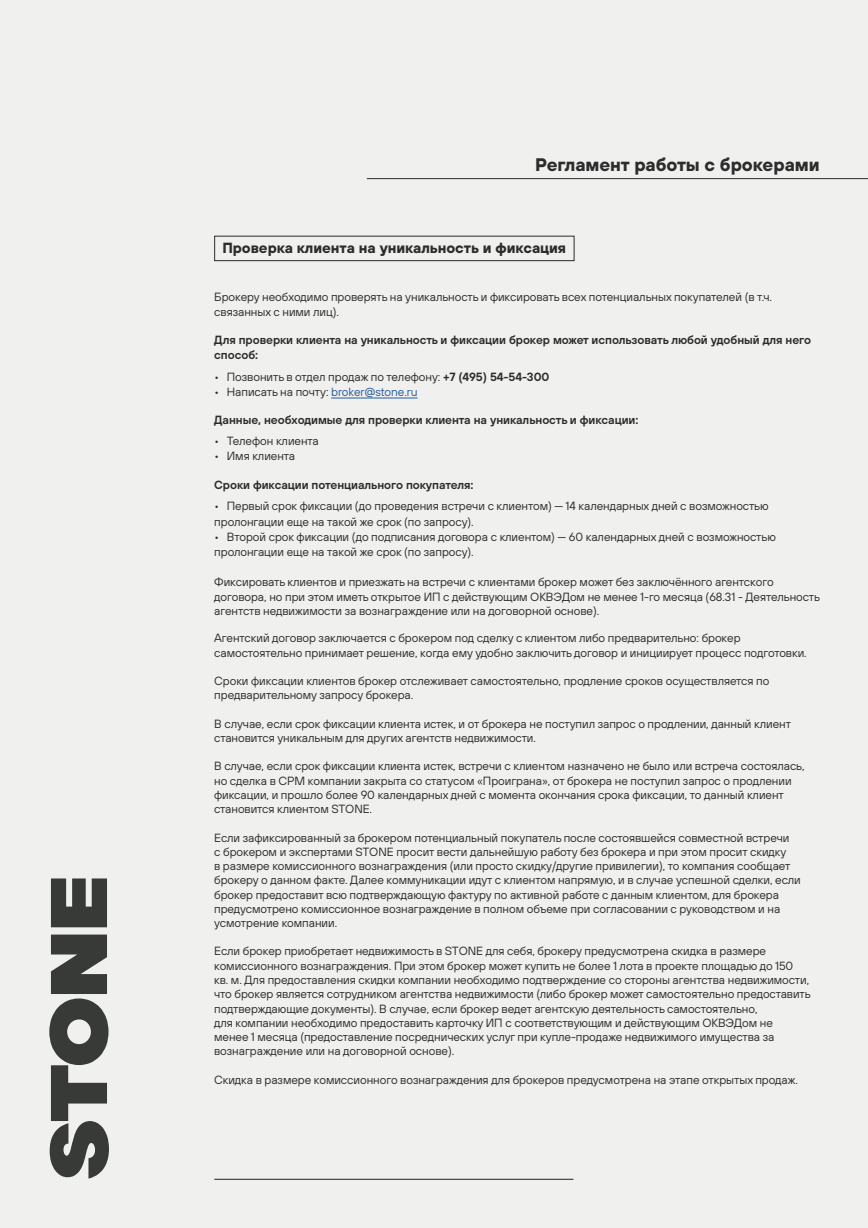
<style>
.page{position:relative;width:868px;height:1228px;background:#f0f0ef}
.page>*{position:absolute;margin:0;border:0;box-sizing:border-box;transform-origin:0 0}
.t1{font:700 18.2px "TT Hoves Pro";letter-spacing:-.005em;color:#2b2c2c}
.t2{font:700 14.7px "TT Hoves Pro";letter-spacing:-.005em;color:#2b2c2c}
.t3{font:11.9px/14.3px "TT Hoves Pro";letter-spacing:-.005em;color:#2b2c2c}
.t4{font:11.9px/15px "TT Hoves Pro Dm Bd";letter-spacing:-.005em;color:#2b2c2c}
.s1{font-family:"TT Hoves Pro Dm Bd"}
.s2{color:#275b9b}
</style>
<div class="page">
<hr style="left:331px;top:398px;width:87px;height:1px;background:#275b9b">
<hr style="left:367px;top:178px;width:501px;height:1px;background:#2b2c2c">
<div style="left:214px;top:236px;width:360px;height:25px;border:1px solid #2b2c2c"></div>
<svg style="left:51px;top:878px;width:56px;height:49px;background:#4f524e"></svg>
<svg style="left:49px;top:934px;width:60px;height:244px"></svg>
<hr style="left:214px;top:1179px;width:359px;height:1px;background:#2b2c2c">
<h1 class="t1" style="left:535px;top:152px;width:286px">Регламент работы с брокерами</h1>
<p class="t2" style="left:222px;top:238px;width:345px">Проверка клиента на уникальность и фиксация</p>
<p class="t3" style="left:214px;top:290px;width:559px">Брокеру необходимо проверять на уникальность и фиксировать всех потенциальных покупателей (в т.ч. связанных с ними лиц).</p>
<p class="t4" style="left:214px;top:332px;width:598px">Для проверки клиента на уникальность и фиксации брокер может использовать любой удобный для него способ:</p>
<p class="t3" style="left:214px;top:369px;width:337px">• Позвонить в отдел продаж по телефону: <span class="s1">+7 (495) 54-54-300</span></p>
<p class="t3" style="left:214px;top:384px;width:205px">• Написать на почту: <span class="s2">broker@stone.ru</span></p>
<p class="t4" style="left:214px;top:411px;width:426px">Данные, необходимые для проверки клиента на уникальность и фиксации:</p>
<p class="t3" style="left:214px;top:433px;width:106px">• Телефон клиента</p>
<p class="t3" style="left:214px;top:448px;width:82px">• Имя клиента</p>
<p class="t4" style="left:214px;top:477px;width:261px">Сроки фиксации потенциального покупателя:</p>
<p class="t3" style="left:214px;top:498px;width:556px;line-height:15px">• Первый срок фиксации (до проведения встречи с клиентом) — 14 календарных дней с возможностью пролонгации еще на такой же срок (по запросу).</p>
<p class="t3" style="left:214px;top:529px;width:563px;line-height:15px">• Второй срок фиксации (до подписания договора с клиентом) — 60 календарных дней с возможностью пролонгации еще на такой же срок (по запросу).</p>
<p class="t3" style="left:214px;top:575px;width:607px">Фиксировать клиентов и приезжать на встречи с клиентами брокер может без заключённого агентского договора, но при этом иметь открытое ИП с действующим ОКВЭДом не менее 1-го месяца (68.31 - Деятельность агентств недвижимости за вознаграждение или на договорной основе).</p>
<p class="t3" style="left:214px;top:631px;width:594px">Агентский договор заключается с брокером под сделку с клиентом либо предварительно: брокер самостоятельно принимает решение, когда ему удобно заключить договор и инициирует процесс подготовки.</p>
<p class="t3" style="left:214px;top:673px;width:557px">Сроки фиксации клиентов брокер отслеживает самостоятельно, продление сроков осуществляется по предварительному запросу брокера.</p>
<p class="t3" style="left:214px;top:716px;width:578px">В случае, если срок фиксации клиента истек, и от брокера не поступил запрос о продлении, данный клиент становится уникальным для других агентств недвижимости.</p>
<p class="t3" style="left:214px;top:759px;width:592px">В случае, если срок фиксации клиента истек, встречи с клиентом назначено не было или встреча состоялась, но сделка в СРМ компании закрыта со статусом «Проиграна», от брокера не поступил запрос о продлении фиксации, и прошло более 90 календарных дней с момента окончания срока фиксации, то данный клиент становится клиентом STONE.</p>
<p class="t3" style="left:214px;top:830px;width:588px">Если зафиксированный за брокером потенциальный покупатель после состоявшейся совместной встречи<br>с брокером и экспертами STONE просит вести дальнейшую работу без брокера и при этом просит скидку<br>в размере комиссионного вознаграждения (или просто скидку/другие привилегии), то компания сообщает брокеру о данном факте. Далее коммуникации идут с клиентом напрямую, и в случае успешной сделки, если брокер предоставит всю подтверждающую фактуру по активной работе с данным клиентом, для брокера предусмотрено комиссионное вознаграждение в полном объеме при согласовании с руководством и на усмотрение компании.</p>
<p class="t3" style="left:214px;top:944px;width:598px">Если брокер приобретает недвижимость в STONE для себя, брокеру предусмотрена скидка в размере комиссионного вознаграждения. При этом брокер может купить не более 1 лота в проекте площадью до 150<br>кв. м. Для предоставления скидки компании необходимо подтверждение со стороны агентства недвижимости, что брокер является сотрудником агентства недвижимости (либо брокер может самостоятельно предоставить подтверждающие документы). В случае, если брокер ведет агентскую деятельность самостоятельно,<br>для компании необходимо предоставить карточку ИП с соответствующим и действующим ОКВЭДом не<br>менее 1 месяца (предоставление посреднических услуг при купле-продаже недвижимого имущества за вознаграждение или на договорной основе).</p>
<p class="t3" style="left:214px;top:1072px;width:585px">Скидка в размере комиссионного вознаграждения для брокеров предусмотрена на этапе открытых продаж.</p>
</div>
